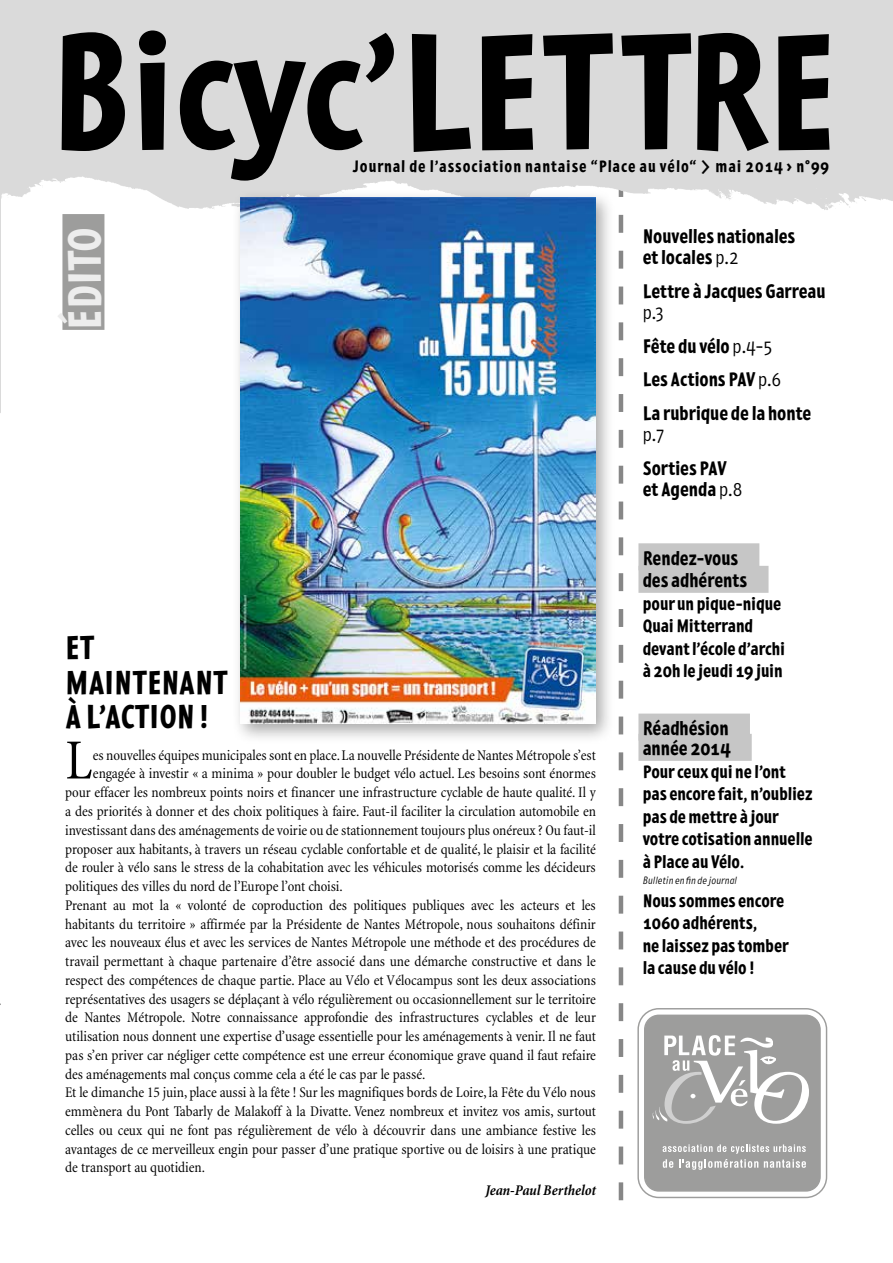
<style>
.page{position:relative;width:893px;height:1263px;background:#fff}
.page>*{position:absolute;margin:0;border:0;box-sizing:border-box;transform-origin:0 0}
.t1{font:700 163.5px "Pedestria MVB";letter-spacing:-.02em;color:#000}
.t2{font:condensed 57.6px "Minion";color:#000}
.t3{font:700 46.5px "Pedestria MVB";color:#ededed}
.t4{font:700 33px/34.5px "Pedestria MVB";color:#000}
.t5{font:700 19.5px/33.8px "Pedestria MVB";color:#000}
.t6{font:19.5px "Pedestria MVB";color:#000}
.t7{font:700 18px/22.5px "Pedestria MVB";color:#000}
.t8{font:700 16.5px "Pedestria MVB";letter-spacing:.06em;color:#000}
.t9{font:condensed 15px "Minion";letter-spacing:-.005em;color:#000}
.t10{font:italic 700 condensed 15px "Minion";letter-spacing:-.005em;color:#000}
.t11{font:italic 10.5px "Pedestria MVB";letter-spacing:.01em;color:#000}
.s1{font-weight:400;font-size:31.5px}
.s2{font-weight:400}
</style>
<div class="page">
<img style="left:0;top:227px;width:1px;height:181px">
<svg style="left:619px;top:227px;width:4px;height:973px"></svg>
<svg style="left:637px;top:1008px;width:191px;height:191px"></svg>
<div style="left:638px;top:543px;width:121px;height:27px;background:#c6c6c6"></div>
<div style="left:638px;top:566px;width:130px;height:27px;background:#c6c6c6"></div>
<div style="left:638px;top:714px;width:112px;height:27px;background:#c6c6c6"></div>
<div style="left:638px;top:734px;width:114px;height:27px;background:#c6c6c6"></div>
<div style="left:62px;top:214px;width:42px;height:116px;background:#9d9d9c"></div>
<div style="left:231px;top:189px;width:384px;height:555px;background:#000;opacity:.34"></div>
<img style="left:240px;top:197px;width:355px;height:526px">
<h1 class="t1" style="left:49px;top:-8px;width:790px">Bicyc’lettre</h1>
<p class="t8" style="left:353px;top:156px;width:478px">Journal de l’association nantaise “Place au vélo“ <span class="s1">&gt;</span> mai 2014 &gt; n°99</p>
<h3 class="t3" style="left:56px;top:330px;width:105px;rotate:-90deg">Édito</h3>
<h3 class="t4" style="left:65px;top:630px;width:164px">Et maintenant à l’action!</h3>
<h2 class="t2" style="left:65px;top:730px;width:29px">L</h2>
<p class="t9" style="left:93px;top:747px;width:504px">es nouvelles équipes municipales sont en place. La nouvelle Présidente de Nantes Métropole s’est</p>
<p class="t9" style="left:93px;top:766px;width:504px">engagée à investir « a minima » pour doubler le budget vélo actuel. Les besoins sont énormes</p>
<p class="t9" style="left:65px;top:785px;width:532px">pour effacer les nombreux points noirs et financer une infrastructure cyclable de haute qualité. Il y</p>
<p class="t9" style="left:65px;top:803px;width:532px">a des priorités à donner et des choix politiques à faire. Faut-il faciliter la circulation automobile en</p>
<p class="t9" style="left:65px;top:822px;width:532px">investissant dans des aménagements de voirie ou de stationnement toujours plus onéreux ? Ou faut-il</p>
<p class="t9" style="left:65px;top:841px;width:532px">proposer aux habitants, à travers un réseau cyclable confortable et de qualité, le plaisir et la facilité</p>
<p class="t9" style="left:65px;top:860px;width:532px">de rouler à vélo sans le stress de la cohabitation avec les véhicules motorisés comme les décideurs</p>
<p class="t9" style="left:65px;top:878px;width:279px">politiques des villes du nord de l’Europe l’ont choisi.</p>
<p class="t9" style="left:65px;top:897px;width:532px">Prenant au mot la « volonté de coproduction des politiques publiques avec les acteurs et les</p>
<p class="t9" style="left:65px;top:916px;width:532px">habitants du territoire » affirmée par la Présidente de Nantes Métropole, nous souhaitons définir</p>
<p class="t9" style="left:65px;top:935px;width:532px">avec les nouveaux élus et avec les services de Nantes Métropole une méthode et des procédures de</p>
<p class="t9" style="left:65px;top:953px;width:532px">travail permettant à chaque partenaire d’être associé dans une démarche constructive et dans le</p>
<p class="t9" style="left:65px;top:972px;width:532px">respect des compétences de chaque partie. Place au Vélo et Vélocampus sont les deux associations</p>
<p class="t9" style="left:65px;top:991px;width:532px">représentatives des usagers se déplaçant à vélo régulièrement ou occasionnellement sur le territoire</p>
<p class="t9" style="left:65px;top:1010px;width:532px">de Nantes Métropole. Notre connaissance approfondie des infrastructures cyclables et de leur</p>
<p class="t9" style="left:65px;top:1028px;width:532px">utilisation nous donnent une expertise d’usage essentielle pour les aménagements à venir. Il ne faut</p>
<p class="t9" style="left:65px;top:1047px;width:532px">pas s’en priver car négliger cette compétence est une erreur économique grave quand il faut refaire</p>
<p class="t9" style="left:65px;top:1066px;width:362px">des aménagements mal conçus comme cela a été le cas par le passé.</p>
<p class="t9" style="left:65px;top:1085px;width:532px">Et le dimanche 15 juin, place aussi à la fête ! Sur les magnifiques bords de Loire, la Fête du Vélo nous</p>
<p class="t9" style="left:65px;top:1103px;width:532px">emmènera du Pont Tabarly de Malakoff à la Divatte. Venez nombreux et invitez vos amis, surtout</p>
<p class="t9" style="left:65px;top:1122px;width:532px">celles ou ceux qui ne font pas régulièrement de vélo à découvrir dans une ambiance festive les</p>
<p class="t9" style="left:65px;top:1141px;width:532px">avantages de ce merveilleux engin pour passer d’une pratique sportive ou de loisirs à une pratique</p>
<p class="t9" style="left:65px;top:1160px;width:141px">de transport au quotidien.</p>
<p class="t10" style="left:486px;top:1182px;width:112px">Jean-Paul Berthelot</p>
<h3 class="t5" style="left:643px;top:226px;width:154px;line-height:21px">Nouvelles nationales et locales <span class="s2">p.2</span></h3>
<h3 class="t5" style="left:643px;top:274px;width:184px">Lettre à Jacques Garreau</h3>
<h3 class="t5" style="left:643px;top:295px;width:170px"><span class="s2">p.3<br></span>Fête du vélo <span class="s2">p.4-5<br></span>Les Actions PAV <span class="s2">p.6<br></span>La rubrique de la honte</h3>
<h3 class="t6" style="left:643px;top:423px;width:24px">p.7</h3>
<h3 class="t5" style="left:643px;top:457px;width:101px;line-height:21px">Sorties PAV<br>et Agenda <span class="s2">p.8</span></h3>
<h3 class="t5" style="left:643px;top:546px;width:106px;line-height:22.5px">Rendez-vous des adhérents</h3>
<p class="t7" style="left:643px;top:592px;width:144px">pour un pique-nique<br>Quai Mitterrand devant l’école d’archi à 20h le jeudi 19 juin</p>
<h3 class="t5" style="left:643px;top:718px;width:89px;line-height:20.2px">Réadhésion année 2014</h3>
<p class="t7" style="left:643px;top:760px;width:171px">Pour ceux qui ne l’ont pas encore fait, n’oubliez pas de mettre à jour votre cotisation annuelle à Place au Vélo.</p>
<p class="t11" style="left:643px;top:874px;width:96px">Bulletin en fin de journal</p>
<p class="t7" style="left:643px;top:889px;width:148px">Nous sommes encore<br>1060 adhérents,<br>ne laissez pas tomber la cause du vélo !</p>
</div>
